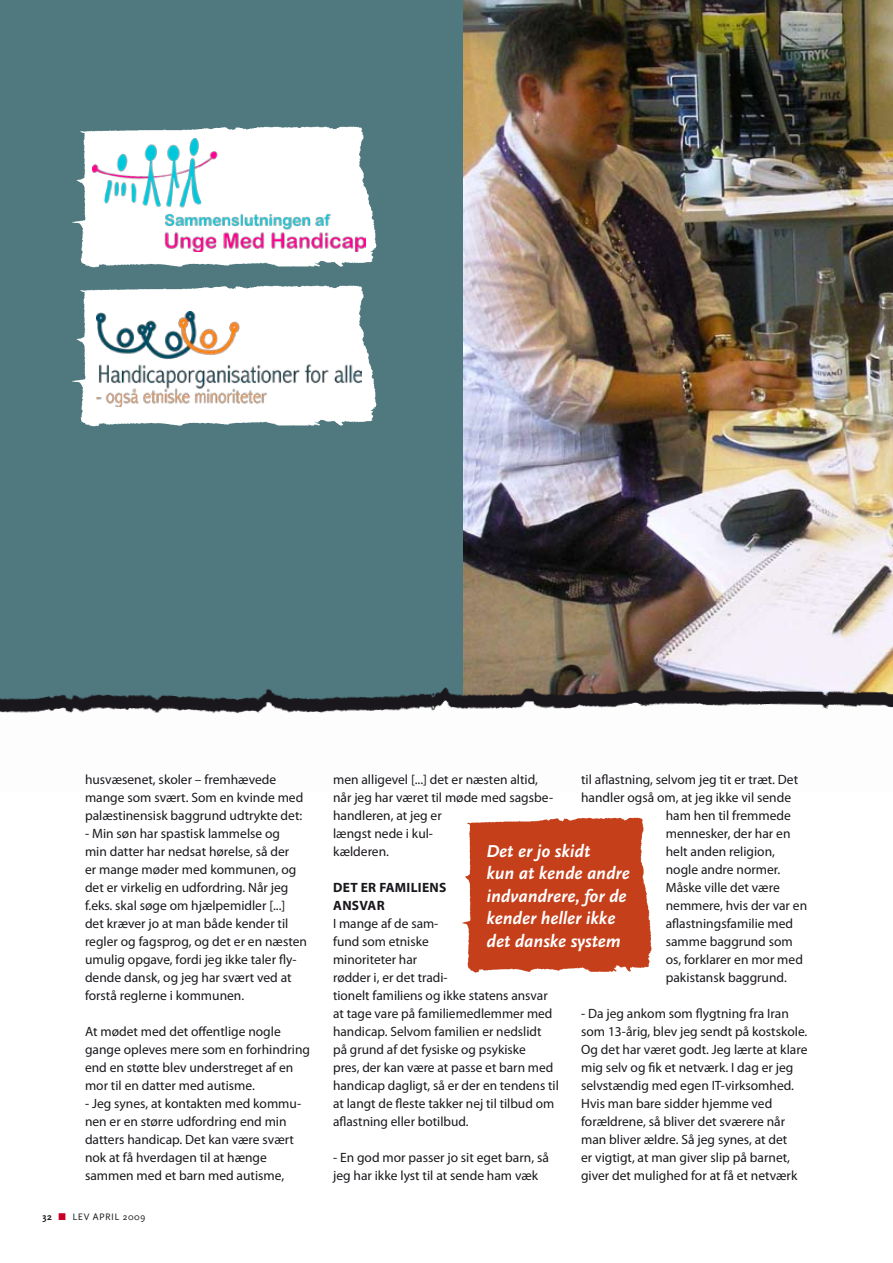
<style>
.page{position:relative;width:893px;height:1263px;background:#fff}
.page>*{position:absolute;margin:0;border:0;box-sizing:border-box;transform-origin:0 0}
.t1{font:italic 700 18px/22.5px "Scala Sans";color:#fff}
.t2{font:13.5px/18px "Myriad Pro";color:#1a171c}
.t3{font:700 13.5px/18px "Myriad Pro";letter-spacing:.02em;color:#1a171c}
.t4{font:9.75px "Scala Sans";letter-spacing:.05em;color:#1a171c}
.s1{font-weight:700}
.s2{color:#c80027}
</style>
<div class="page">
<div style="left:0;top:0;width:495px;height:706px;background:#4f797e"></div>
<img style="left:464px;top:0;width:429px;height:680px">
<img style="left:72px;top:126px;width:305px;height:301px">
<img style="left:92px;top:139px;width:274px;height:112px">
<img style="left:96px;top:311px;width:266px;height:95px">
<img style="left:265px;top:680px;width:628px;height:13px">
<img style="left:0;top:693px;width:893px;height:21px">
<img style="left:462px;top:817px;width:190px;height:156px">
<p class="t2" style="left:85px;top:770px;width:220px">husvæsenet, skoler – fremhævede mange som svært. Som en kvinde med palæstinensisk baggrund udtrykte det:</p>
<p class="t2" style="left:85px;top:824px;width:223px">- Min søn har spastisk lammelse og<br>min datter har nedsat hørelse, så der<br>er mange møder med kommunen, og det er virkelig en udfordring. Når jeg f.eks. skal søge om hjælpemidler [...] det kræver jo at man både kender til regler og fagsprog, og det er en næsten umulig opgave, fordi jeg ikke taler fly&shy;dende dansk, og jeg har svært ved at forstå reglerne i kommunen.</p>
<p class="t2" style="left:85px;top:1022px;width:227px">At mødet med det offentlige nogle gange opleves mere som en forhindring end en støtte blev understreget af en mor til en datter med autisme.</p>
<p class="t2" style="left:85px;top:1094px;width:217px">- Jeg synes, at kontakten med kommu&shy;nen er en større udfordring end min datters handicap. Det kan være svært nok at få hverdagen til at hænge sammen med et barn med autisme,</p>
<p class="t4" style="left:43px;top:1211px;width:37px"><span class="s1">32</span> <span class="s2">■</span> LEV</p>
<p class="t4" style="left:93px;top:1211px;width:54px">april 2009</p>
<p class="t2" style="left:581px;top:770px;width:218px">til aflastning, selvom jeg tit er træt. Det</p>
<p class="t2" style="left:581px;top:788px;width:211px">handler også om, at jeg ikke vil sende</p>
<p class="t2" style="left:666px;top:806px;width:127px">ham hen til fremmede</p>
<p class="t2" style="left:666px;top:824px;width:126px">mennesker, der har en</p>
<p class="t2" style="left:666px;top:842px;width:111px">helt anden religion,</p>
<p class="t2" style="left:666px;top:860px;width:116px">nogle andre normer.</p>
<p class="t2" style="left:666px;top:878px;width:116px">Måske ville det være</p>
<p class="t2" style="left:666px;top:896px;width:143px">nemmere, hvis der var en</p>
<p class="t2" style="left:666px;top:914px;width:129px">aflastningsfamilie med</p>
<p class="t2" style="left:666px;top:932px;width:129px">samme baggrund som</p>
<p class="t2" style="left:666px;top:950px;width:139px">os, forklarer en mor med</p>
<p class="t2" style="left:666px;top:968px;width:123px">pakistansk baggrund.</p>
<p class="t2" style="left:581px;top:1004px;width:228px">- Da jeg ankom som flygtning fra Iran som 13-årig, blev jeg sendt på kostskole.<br>Og det har været godt. Jeg lærte at klare mig selv og fik et netværk. I dag er jeg selvstændig med egen IT-virksomhed.<br>Hvis man bare sidder hjemme ved forældrene, så bliver det sværere når man bliver ældre. Så jeg synes, at det<br>er vigtigt, at man giver slip på barnet, giver det mulighed for at få et netværk</p>
<p class="t2" style="left:333px;top:770px;width:221px">men alligevel [...] det er næsten altid, når jeg har været til møde med sagsbe&shy;handleren, at jeg er<br>længst nede i kul-<br>kælderen.</p>
<p class="t3" style="left:333px;top:878px;width:115px">DET ER FAMILIENS<br>ANSVAR</p>
<p class="t2" style="left:333px;top:914px;width:227px">I mange af de sam-<br>fund som etniske<br>minoriteter har<br>rødder i, er det tradi-<br>tionelt familiens og ikke statens ansvar at tage vare på familiemedlemmer med handicap. Selvom familien er nedslidt<br>på grund af det fysiske og psykiske<br>pres, der kan være at passe et barn med handicap dagligt, så er der en tendens til at langt de fleste takker nej til tilbud om aflastning eller botilbud.</p>
<p class="t2" style="left:333px;top:1148px;width:217px">- En god mor passer jo sit eget barn, så jeg har ikke lyst til at sende ham væk</p>
<h1 class="t1" style="left:486px;top:840px;width:145px">Det er jo skidt<br>kun at kende andre indvandrere, for de kender heller ikke det danske system</h1>
</div>
